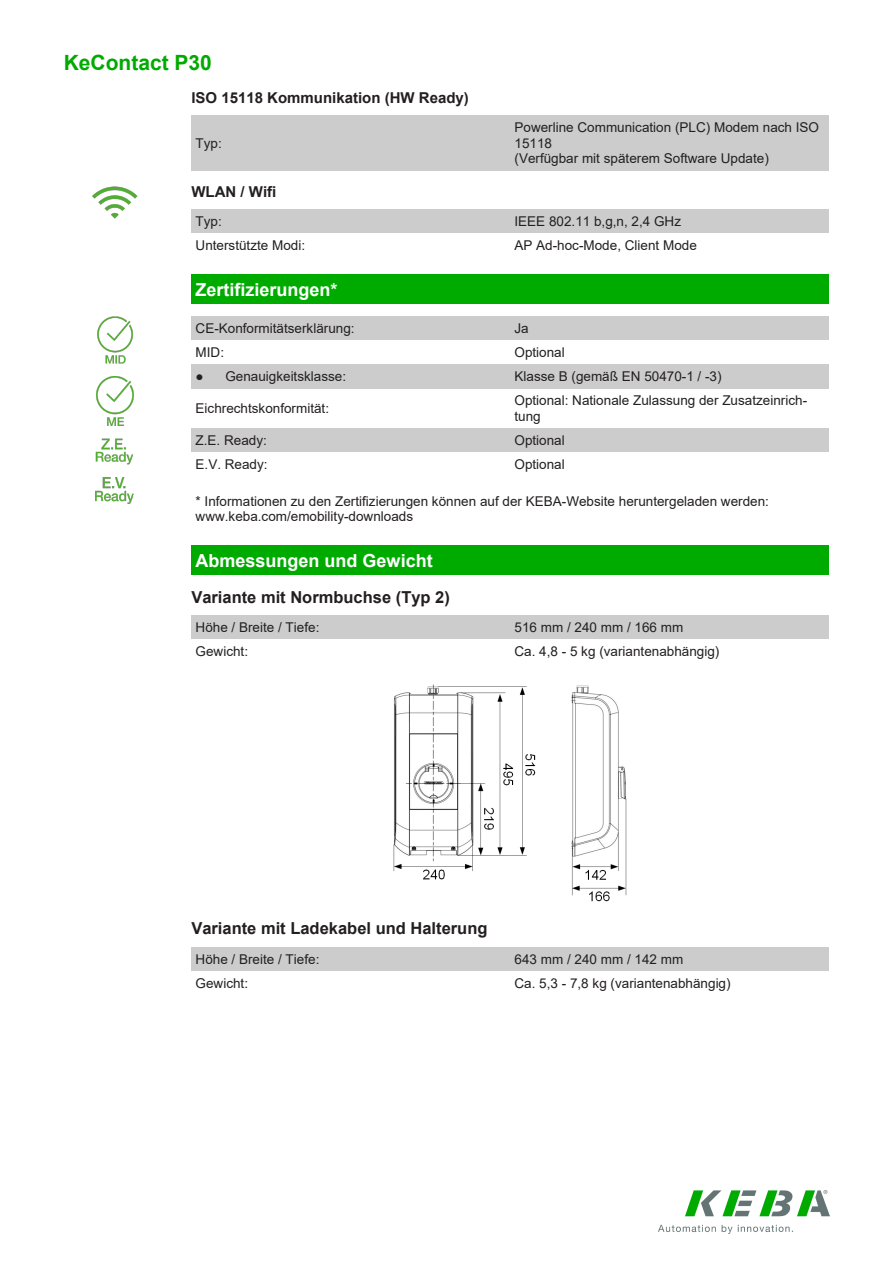
<style>
.page{position:relative;width:893px;height:1263px;background:#fff}
.page>*{position:absolute;margin:0;border:0;box-sizing:border-box;transform-origin:0 0}
.t1{font:700 21px "Arial";color:#00ab00}
.t2{font:700 18px "Arial";color:#fff}
.t3{font:700 16.5px "Arial";color:#231f20}
.t4{font:700 15px "Arial";color:#231f20}
.t5{font:13.5px/15.5px "Arial";color:#231f20}
</style>
<div class="page">
<img style="left:658px;top:1191px;width:171px;height:42px">
<div style="left:191px;top:116px;width:319px;height:55px;background:#ccc"></div>
<div style="left:510px;top:116px;width:319px;height:55px;background:#ccc"></div>
<img style="left:92px;top:186px;width:46px;height:33px">
<div style="left:191px;top:210px;width:319px;height:24px;background:#ccc"></div>
<div style="left:510px;top:210px;width:319px;height:24px;background:#ccc"></div>
<div style="left:191px;top:275px;width:638px;height:29px;background:#00ab00"></div>
<img style="left:97px;top:317px;width:36px;height:47px">
<img style="left:96px;top:377px;width:37px;height:49px">
<img style="left:96px;top:439px;width:38px;height:25px">
<img style="left:96px;top:478px;width:38px;height:25px">
<div style="left:191px;top:317px;width:319px;height:24px;background:#ccc"></div>
<div style="left:510px;top:317px;width:319px;height:24px;background:#ccc"></div>
<div style="left:191px;top:365px;width:319px;height:24px;background:#ccc"></div>
<div style="left:510px;top:365px;width:319px;height:24px;background:#ccc"></div>
<div style="left:191px;top:428px;width:319px;height:24px;background:#ccc"></div>
<div style="left:510px;top:428px;width:319px;height:24px;background:#ccc"></div>
<div style="left:191px;top:546px;width:638px;height:29px;background:#00ab00"></div>
<div style="left:191px;top:616px;width:319px;height:24px;background:#ccc"></div>
<div style="left:510px;top:616px;width:319px;height:24px;background:#ccc"></div>
<img style="left:394px;top:685px;width:233px;height:217px">
<div style="left:191px;top:947px;width:319px;height:24px;background:#ccc"></div>
<div style="left:510px;top:947px;width:319px;height:24px;background:#ccc"></div>
<h1 class="t1" style="left:64px;top:55px;width:150px">KeContact P30</h1>
<p class="t4" style="left:191px;top:92px;width:279px">ISO 15118 Kommunikation (HW Ready)</p>
<p class="t5" style="left:196px;top:137px;width:28px">Typ:</p>
<p class="t5" style="left:514px;top:121px;width:306px">Powerline Communication (PLC) Modem nach ISO<br>15118<br>(Verfügbar mit späterem Software Update)</p>
<p class="t4" style="left:191px;top:186px;width:86px">WLAN / Wifi</p>
<p class="t5" style="left:196px;top:215px;width:28px">Typ:</p>
<p class="t5" style="left:514px;top:215px;width:168px">IEEE 802.11 b,g,n, 2,4 GHz</p>
<p class="t5" style="left:196px;top:239px;width:111px">Unterstützte Modi:</p>
<p class="t5" style="left:514px;top:239px;width:184px">AP Ad-hoc-Mode, Client Mode</p>
<h2 class="t2" style="left:196px;top:282px;width:144px">Zertifizierungen*</h2>
<p class="t5" style="left:196px;top:322px;width:161px">CE-Konformitätserklärung:</p>
<p class="t5" style="left:514px;top:322px;width:16px">Ja</p>
<p class="t5" style="left:196px;top:346px;width:30px">MID:</p>
<p class="t5" style="left:514px;top:346px;width:52px">Optional</p>
<p class="t5" style="left:196px;top:370px;width:152px">● Genauigkeitsklasse:</p>
<p class="t5" style="left:514px;top:370px;width:209px">Klasse B (gemäß EN 50470-1 / -3)</p>
<p class="t5" style="left:196px;top:402px;width:135px">Eichrechtskonformität:</p>
<p class="t5" style="left:514px;top:394px;width:294px">Optional: Nationale Zulassung der Zusatzeinrich&shy;tung</p>
<p class="t5" style="left:196px;top:434px;width:73px">Z.E. Ready:</p>
<p class="t5" style="left:514px;top:434px;width:52px">Optional</p>
<p class="t5" style="left:196px;top:458px;width:74px">E.V. Ready:</p>
<p class="t5" style="left:514px;top:458px;width:52px">Optional</p>
<p class="t5" style="left:196px;top:495px;width:575px">* Informationen zu den Zertifizierungen können auf der KEBA-Website heruntergeladen werden: www.keba.com/emobility-downloads</p>
<h2 class="t2" style="left:196px;top:553px;width:239px">Abmessungen und Gewicht</h2>
<p class="t3" style="left:191px;top:591px;width:260px">Variante mit Normbuchse (Typ 2)</p>
<p class="t5" style="left:196px;top:621px;width:125px">Höhe / Breite / Tiefe:</p>
<p class="t5" style="left:514px;top:621px;width:170px">516 mm / 240 mm / 166 mm</p>
<p class="t5" style="left:196px;top:645px;width:54px">Gewicht:</p>
<p class="t5" style="left:514px;top:645px;width:206px">Ca. 4,8 - 5 kg (variantenabhängig)</p>
<p class="t3" style="left:191px;top:922px;width:298px">Variante mit Ladekabel und Halterung</p>
<p class="t5" style="left:196px;top:952px;width:125px">Höhe / Breite / Tiefe:</p>
<p class="t5" style="left:514px;top:952px;width:170px">643 mm / 240 mm / 142 mm</p>
<p class="t5" style="left:196px;top:976px;width:54px">Gewicht:</p>
<p class="t5" style="left:514px;top:976px;width:218px">Ca. 5,3 - 7,8 kg (variantenabhängig)</p>
</div>
